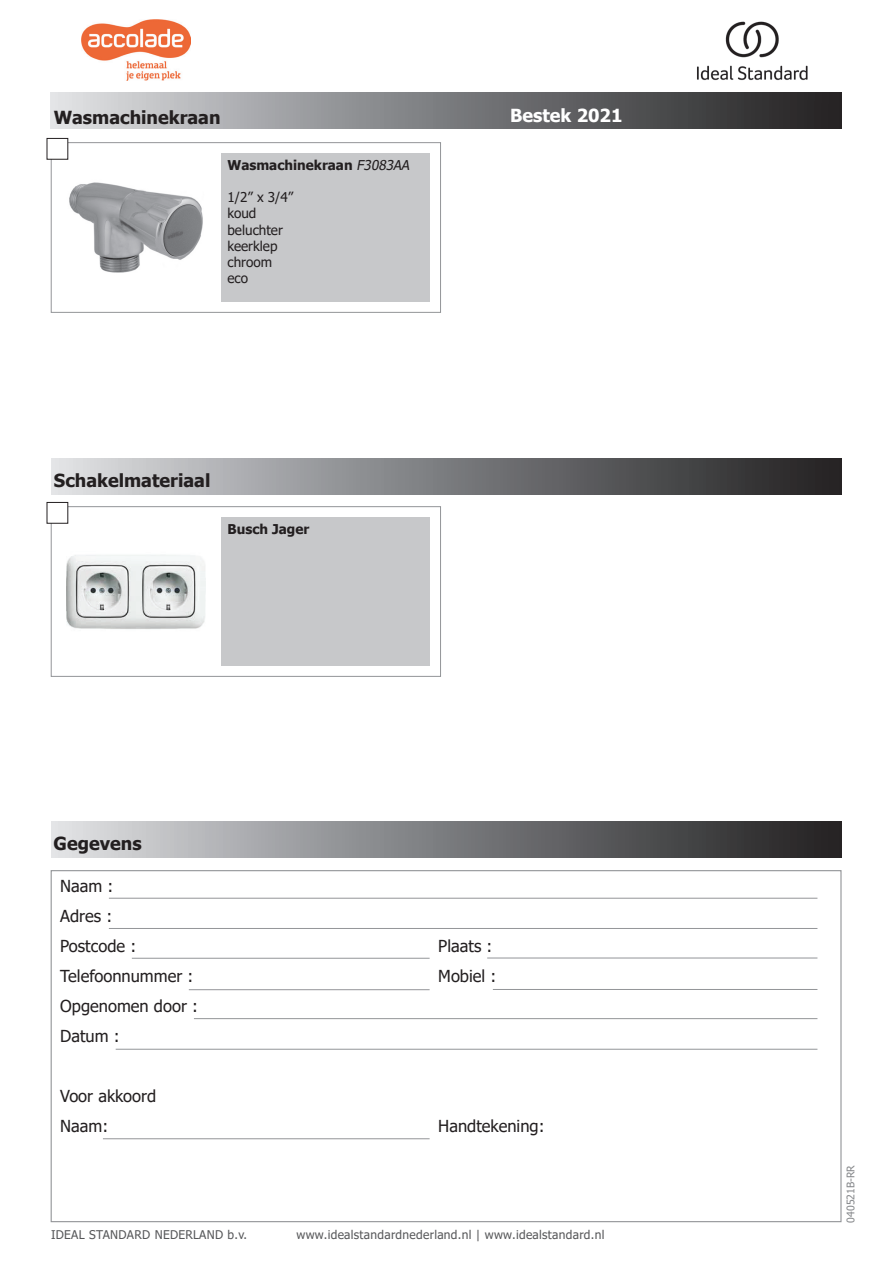
<style>
.page{position:relative;width:893px;height:1263px;background:#fff}
.page>*{position:absolute;margin:0;border:0;box-sizing:border-box;transform-origin:0 0}
.t1{font:700 18px "Tahoma";color:#231f20}
.t2{font:700 18px "Tahoma";color:#fff}
.t3{font:16.5px/30px "Tahoma";color:#231f20}
.t4{font:13.5px/16.2px "Tahoma";color:#231f20}
.t5{font:700 13.5px "Tahoma";color:#231f20}
.t6{font:12px "Tahoma";letter-spacing:.025em;color:#57585a}
.t7{font:10.5px "Tahoma";color:#86888b}
.s1{font-weight:400;font-style:italic}
</style>
<div class="page">
<div style="left:51px;top:92px;width:791px;height:37px;background:linear-gradient(to right,#dcdee1,#1e1e1f)"></div>
<div style="left:51px;top:458px;width:791px;height:37px;background:linear-gradient(to right,#dcdee1,#1e1e1f)"></div>
<div style="left:51px;top:142px;width:390px;height:171px;border:1px solid #939598"></div>
<img style="left:60px;top:151px;width:143px;height:122px">
<div style="left:221px;top:153px;width:209px;height:149px;background:#c7c8ca"></div>
<div style="left:51px;top:506px;width:390px;height:170px;border:1px solid #939598"></div>
<img style="left:66px;top:522px;width:140px;height:107px">
<div style="left:221px;top:517px;width:209px;height:149px;background:#c7c8ca"></div>
<hr style="left:109px;top:898px;width:708px;height:1px;background:#939598">
<hr style="left:132px;top:958px;width:298px;height:1px;background:#939598">
<hr style="left:109px;top:928px;width:708px;height:1px;background:#939598">
<hr style="left:189px;top:989px;width:241px;height:1px;background:#939598">
<hr style="left:493px;top:989px;width:324px;height:1px;background:#939598">
<hr style="left:194px;top:1018px;width:623px;height:1px;background:#939598">
<hr style="left:116px;top:1049px;width:701px;height:1px;background:#939598">
<hr style="left:103px;top:1138px;width:327px;height:1px;background:#939598">
<hr style="left:487px;top:958px;width:330px;height:1px;background:#939598">
<div style="left:51px;top:821px;width:790px;height:36px;background:linear-gradient(to right,#dcdee1,#1f1e20)"></div>
<div style="left:47px;top:138px;width:21px;height:21px;background:#fff"></div>
<div style="left:47px;top:502px;width:21px;height:21px;background:#fff"></div>
<img style="left:81px;top:20px;width:110px;height:61px">
<img style="left:697px;top:21px;width:111px;height:60px">
<p class="t1" style="left:54px;top:105px;width:168px">Wasmachinekraan</p>
<p class="t5" style="left:227px;top:155px;width:187px">Wasmachinekraan <span class="s1">F3083AA</span></p>
<p class="t4" style="left:227px;top:190px;width:67px">1/2” x 3/4” koud beluchter keerklep chroom eco</p>
<p class="t1" style="left:54px;top:468px;width:158px">Schakelmateriaal</p>
<p class="t5" style="left:227px;top:519px;width:83px">Busch Jager</p>
<p class="t2" style="left:510px;top:103px;width:114px">Bestek 2021</p>
<p class="t1" style="left:54px;top:831px;width:90px">Gegevens</p>
<p class="t3" style="left:60px;top:872px;width:77px">Naam :<br>Adres :<br>Postcode :</p>
<p class="t3" style="left:438px;top:932px;width:56px">Plaats :</p>
<p class="t3" style="left:60px;top:962px;width:135px">Telefoonnummer :</p>
<p class="t3" style="left:438px;top:962px;width:60px">Mobiel :</p>
<p class="t3" style="left:60px;top:992px;width:139px">Opgenomen door :<br>Datum :</p>
<p class="t3" style="left:60px;top:1082px;width:97px">Voor akkoord<br>Naam:</p>
<p class="t3" style="left:438px;top:1112px;width:108px">Handtekening:</p>
<p class="t6" style="left:51px;top:1227px;width:198px">IDEAL STANDARD NEDERLAND b.v.</p>
<p class="t6" style="left:297px;top:1227px;width:309px">www.idealstandardnederland.nl | www.idealstandard.nl</p>
<p class="t7" style="left:844px;top:1222px;width:59px;rotate:-90deg">040521B-RR</p>
</div>
